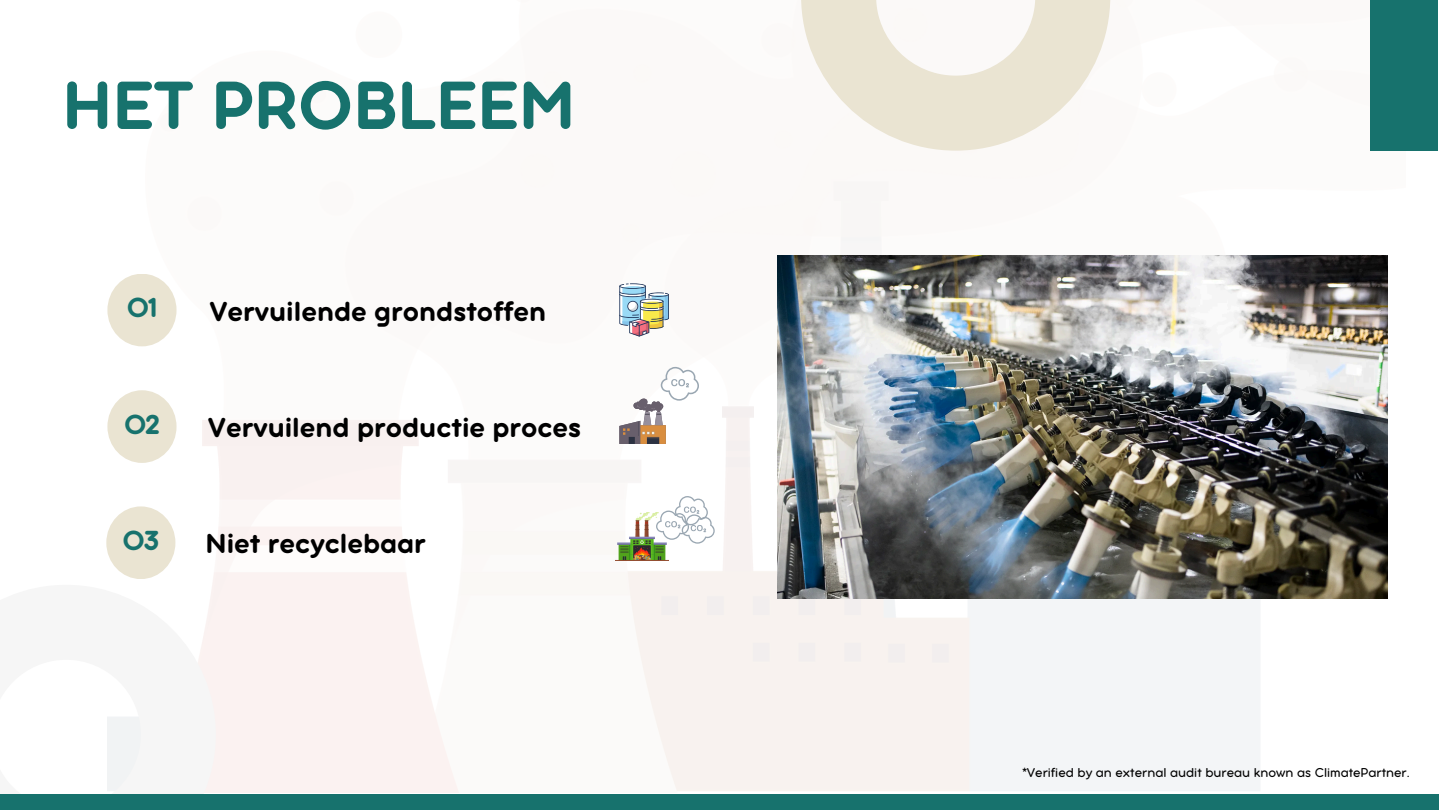
<style>
.page{position:relative;width:1440px;height:810px;background:#fff}
.page>*{position:absolute;margin:0;border:0;box-sizing:border-box;transform-origin:0 0}
.t1{font:74px "Aristotelica Pro Tx Bld";color:#17726d}
.t2{font:30px "Aristotelica Pro Tx Bld";color:#000}
.t3{font:30px "Aristotelica Pro Tx Bld";color:#17726d}
.t4{font:14px "Aristotelica Pro Tx";color:#000}
</style>
<div class="page">
<img style="left:114px;top:0;width:1274px;height:793px">
<div style="left:107px;top:274px;width:70px;height:72px;background:#eae4d2;border-radius:50%"></div>
<div style="left:107px;top:390px;width:70px;height:73px;background:#eae4d2;border-radius:50%"></div>
<div style="left:1370px;top:0;width:68px;height:151px;background:#17726d"></div>
<svg style="left:0;top:585px;width:216px;height:210px"></svg>
<div style="left:0;top:795px;width:1438px;height:15px;background:#17726d"></div>
<svg style="left:619px;top:283px;width:50px;height:54px"></svg>
<svg style="left:619px;top:367px;width:80px;height:77px"></svg>
<div style="left:106px;top:506px;width:69px;height:73px;background:#eae4d2;border-radius:50%"></div>
<img style="left:616px;top:513px;width:52px;height:47px">
<svg style="left:656px;top:496px;width:59px;height:48px"></svg>
<img style="left:778px;top:255px;width:609px;height:343px">
<svg style="left:801px;top:0;width:309px;height:150px"></svg>
<p class="t1" style="left:62px;top:81px;width:515px">HET PROBLEEM</p>
<p class="t3" style="left:127px;top:298px;width:32px">01</p>
<h2 class="t2" style="left:209px;top:302px;width:338px">Vervuilende grondstoffen</h2>
<p class="t3" style="left:124px;top:414px;width:37px">02</p>
<p class="t2" style="left:208px;top:417px;width:375px">Vervuilend productie proces</p>
<h2 class="t3" style="left:122px;top:531px;width:38px">03</h2>
<p class="t2" style="left:206px;top:534px;width:222px">Niet recyclebaar</p>
<p class="t4" style="left:1022px;top:768px;width:389px">*Verified by an external audit bureau known as ClimatePartner.</p>
</div>
